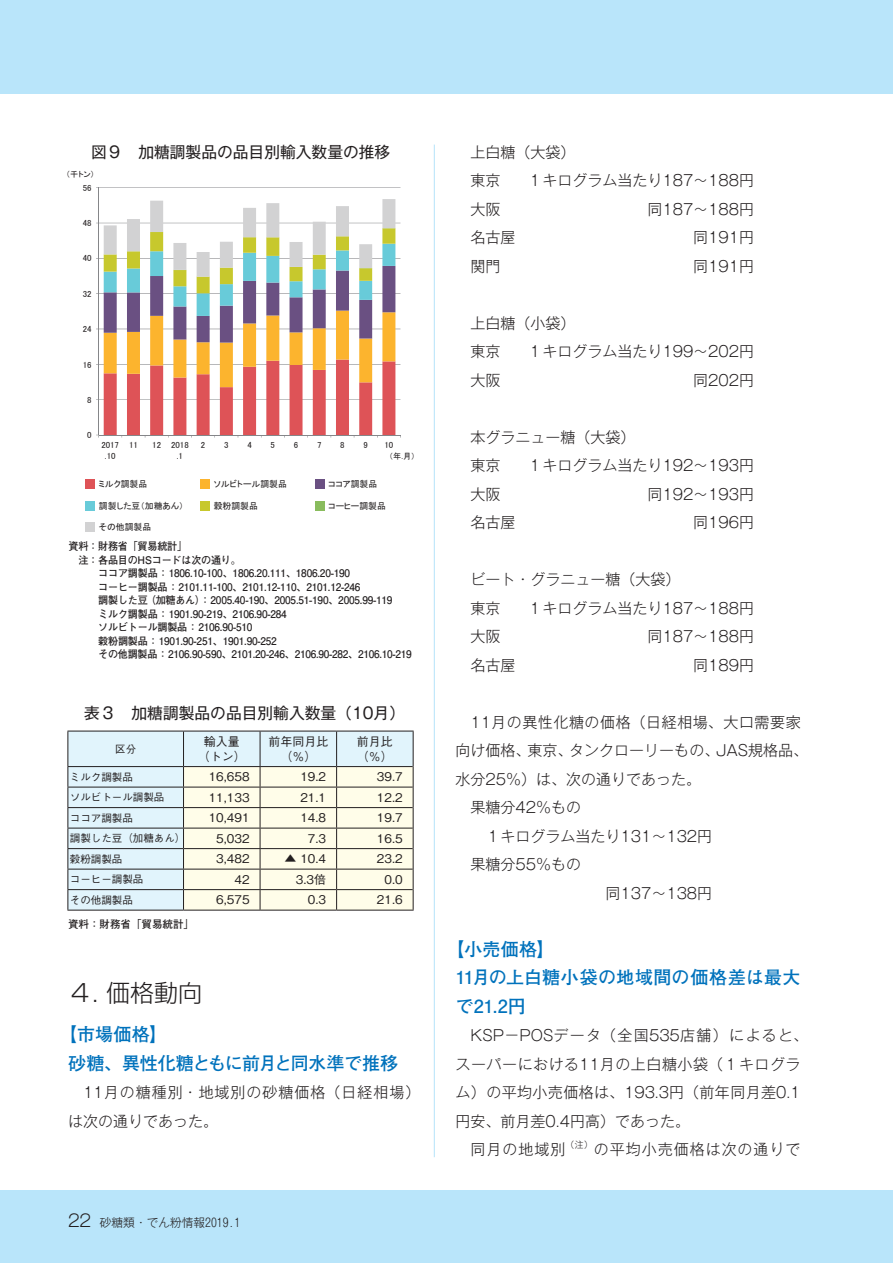
<style>
.page{position:relative;width:893px;height:1263px;background:#fff}
.page>*{position:absolute;margin:0;border:0;box-sizing:border-box;transform-origin:0 0}
.t1{font:300 24px "Shin Go Pr 5";color:#231f20}
.t2{font:700 18px/28.5px "Futo Go B101 Pr 5";letter-spacing:.005em;color:#0072bc}
.t3{font:15.75px "Gothic MB101 Pr 5";color:#231f20}
.t4{font:300 15px/28.5px "Gothic MB101 Pr 5";color:#231f20}
.t5{font:300 15px/28.5px "Gothic MB101 Pr 5";letter-spacing:.065em;color:#231f20}
.t6{font:300 15px "Gothic MB101 Pr 5";letter-spacing:.035em;color:#231f20}
.t7{font:300 15px "Gothic MB101 Pr 5";letter-spacing:.025em;color:#231f20}
.t8{font:500 12px/15px "Gothic BBB Pr 5";color:#231f20;text-align:center}
.t9{font:300 11.7px "Gothic MB101 Pr 5";color:#231f20}
.t10{font:700 10.5px "Futo Go B101 Pr 5";letter-spacing:-.02em;color:#231f20;scale:.96 1}
.t11{font:500 10.5px "Gothic BBB Pr 5";color:#231f20}
.t12{font:700 10.5px "Futo Go B101 Pr 5";color:#231f20}
.t13{font:8.85px/11.4px "MS P Gothic";color:#231f20;text-align:center}
.t14{font:300 8.7px "Gothic MB101 Pr 5";color:#231f20}
.t15{font:8.1px "MS P Gothic";color:#231f20}
.s1{font-size:16.95px}
</style>
<div class="page">
<div style="left:0;top:1191px;width:893px;height:72px;background:#b9e5fa"></div>
<div style="left:0;top:0;width:893px;height:94px;background:#b9e5fa"></div>
<hr style="left:434px;top:145px;width:1px;height:1012px;background:#b9e5fa">
<hr style="left:99px;top:187px;width:301px;height:1px;background:#858689">
<hr style="left:98px;top:188px;width:1px;height:247px;background:#858689">
<svg style="left:96px;top:199px;width:305px;height:239px"></svg>
<div style="left:85px;top:480px;width:10px;height:9px;background:#de5357"></div>
<div style="left:200px;top:480px;width:9px;height:9px;background:#fcb42e"></div>
<div style="left:315px;top:480px;width:9px;height:9px;background:#6a5082"></div>
<div style="left:85px;top:501px;width:10px;height:9px;background:#68cbd9"></div>
<div style="left:200px;top:501px;width:9px;height:9px;background:#c7c82d"></div>
<div style="left:315px;top:501px;width:9px;height:9px;background:#89bc5d"></div>
<div style="left:85px;top:522px;width:10px;height:10px;background:#d2d2d3"></div>
<svg style="left:67px;top:731px;width:347px;height:179px;background:#e4ece5"></svg>
<hr style="left:67px;top:910px;width:117px;height:1px;background:#231f20">
<hr style="left:184px;top:910px;width:76px;height:1px;background:#231f20">
<hr style="left:260px;top:910px;width:77px;height:1px;background:#231f20">
<hr style="left:337px;top:910px;width:77px;height:1px;background:#231f20">
<p class="t3" style="left:91px;top:139px;width:301px">図９　加糖調製品の品目別輸入数量の推移</p>
<p class="t15" style="left:66px;top:170px;width:30px">（千トン）</p>
<p class="t13" style="left:83px;top:182px;width:10px">56</p>
<p class="t13" style="left:83px;top:217px;width:10px">48</p>
<p class="t13" style="left:83px;top:253px;width:10px">40</p>
<p class="t13" style="left:83px;top:288px;width:10px">32</p>
<p class="t13" style="left:83px;top:323px;width:10px">24</p>
<p class="t13" style="left:83px;top:359px;width:10px">16</p>
<p class="t13" style="left:87px;top:394px;width:6px">8</p>
<p class="t13" style="left:87px;top:429px;width:6px">0</p>
<p class="t13" style="left:101px;top:439px;width:19px">2017 .10</p>
<p class="t13" style="left:129px;top:439px;width:10px">11</p>
<p class="t13" style="left:177px;top:439px;width:13px;text-align:left;text-indent:-25px">12 2018 .1</p>
<p class="t13" style="left:201px;top:439px;width:6px">2</p>
<p class="t13" style="left:224px;top:439px;width:6px">3</p>
<p class="t13" style="left:247px;top:439px;width:6px">4</p>
<p class="t13" style="left:271px;top:439px;width:6px">5</p>
<p class="t13" style="left:294px;top:439px;width:6px">6</p>
<p class="t13" style="left:317px;top:439px;width:6px">7</p>
<p class="t13" style="left:340px;top:439px;width:6px">8</p>
<p class="t13" style="left:363px;top:439px;width:6px">9</p>
<p class="t13" style="left:384px;top:439px;width:10px">10</p>
<p class="t13" style="left:99px;top:478px;width:50px">ミルク調製品</p>
<p class="t13" style="left:214px;top:478px;width:75px">ソルビトール調製品</p>
<p class="t13" style="left:329px;top:478px;width:50px">ココア調製品</p>
<p class="t13" style="left:99px;top:500px;width:86px">調製した豆（加糖あん）</p>
<p class="t13" style="left:214px;top:500px;width:46px">穀粉調製品</p>
<p class="t13" style="left:329px;top:500px;width:59px">コーヒー調製品</p>
<p class="t13" style="left:99px;top:521px;width:54px">その他調製品</p>
<p class="t15" style="left:389px;top:452px;width:28px">（年.月）</p>
<p class="t10" style="left:69px;top:538px;width:125px">資料：財務省「貿易統計」</p>
<p class="t10" style="left:69px;top:551px;width:181px">　注：各品目のHSコードは次の通り。</p>
<p class="t10" style="left:98px;top:565px;width:264px">ココア調製品：1806.10-100、1806.20.111、1806.20-190</p>
<p class="t10" style="left:98px;top:578px;width:275px">コーヒー調製品：2101.11-100、2101.12-110、2101.12-246</p>
<p class="t10" style="left:98px;top:592px;width:308px">調製した豆（加糖あん）：2005.40-190、2005.51-190、2005.99-119</p>
<p class="t10" style="left:98px;top:605px;width:198px">ミルク調製品：1901.90-219、2106.90-284</p>
<p class="t10" style="left:98px;top:619px;width:162px">ソルビトール調製品：2106.90-510</p>
<p class="t10" style="left:98px;top:632px;width:188px">穀粉調製品：1901.90-251、1901.90-252</p>
<p class="t10" style="left:98px;top:646px;width:328px">その他調製品：2106.90-590、2101.20-246、2106.90-282、2106.10-219</p>
<p class="t3" style="left:84px;top:700px;width:322px">表３　加糖調製品の品目別輸入数量（10月）</p>
<p class="t11" style="left:115px;top:740px;width:22px">区分</p>
<p class="t8" style="left:198px;top:733px;width:49px">輸入量（トン）</p>
<p class="t8" style="left:268px;top:733px;width:61px">前年同月比（％）</p>
<p class="t8" style="left:357px;top:733px;width:37px;text-align:left">前月比（％）</p>
<p class="t11" style="left:70px;top:768px;width:64px">ミルク調製品</p>
<p class="t8" style="left:209px;top:768px;width:42px">16,658</p>
<p class="t8" style="left:300px;top:768px;width:27px">19.2</p>
<p class="t8" style="left:377px;top:768px;width:27px">39.7</p>
<p class="t11" style="left:70px;top:789px;width:96px">ソルビトール調製品</p>
<p class="t8" style="left:209px;top:789px;width:42px">11,133</p>
<p class="t8" style="left:300px;top:789px;width:27px">21.1</p>
<p class="t8" style="left:377px;top:789px;width:27px">12.2</p>
<p class="t11" style="left:70px;top:809px;width:64px">ココア調製品</p>
<p class="t8" style="left:209px;top:809px;width:42px">10,491</p>
<p class="t8" style="left:300px;top:809px;width:27px">14.8</p>
<p class="t8" style="left:377px;top:809px;width:27px">19.7</p>
<p class="t11" style="left:70px;top:830px;width:117px">調製した豆（加糖あん）</p>
<p class="t8" style="left:216px;top:830px;width:35px">5,032</p>
<p class="t8" style="left:308px;top:830px;width:20px">7.3</p>
<p class="t8" style="left:377px;top:830px;width:27px">16.5</p>
<p class="t11" style="left:70px;top:850px;width:54px">穀粉調製品</p>
<p class="t8" style="left:216px;top:850px;width:35px">3,482</p>
<p class="t8" style="left:284px;top:850px;width:43px">▲ 10.4</p>
<p class="t8" style="left:377px;top:850px;width:27px">23.2</p>
<p class="t11" style="left:70px;top:871px;width:75px">コーヒー調製品</p>
<p class="t8" style="left:234px;top:871px;width:17px">42</p>
<p class="t8" style="left:296px;top:871px;width:32px">3.3倍</p>
<p class="t8" style="left:384px;top:871px;width:20px">0.0</p>
<p class="t11" style="left:70px;top:891px;width:64px">その他調製品</p>
<p class="t8" style="left:216px;top:891px;width:35px">6,575</p>
<p class="t8" style="left:308px;top:891px;width:20px">0.3</p>
<p class="t8" style="left:377px;top:891px;width:27px">21.6</p>
<p class="t12" style="left:68px;top:916px;width:127px">資料：財務省「貿易統計」</p>
<h1 class="t1" style="left:68px;top:973px;width:136px">４. 価格動向</h1>
<p class="t2" style="left:68px;top:1019px;width:332px;text-indent:-9px">【市場価格】<br>砂糖、異性化糖ともに前月と同水準で推移</p>
<p class="t5" style="left:68px;top:1077px;width:354px;text-indent:15px">11月の糖種別・地域別の砂糖価格（日経相場）は次の通りであった。</p>
<p class="t9" style="left:68px;top:1212px;width:174px"><span class="s1">22</span> 砂糖類・でん粉情報2019.1</p>
<p class="t4" style="left:471px;top:137px;width:106px">上白糖（大袋）東京</p>
<p class="t4" style="left:527px;top:165px;width:228px">１キログラム当たり187～188円</p>
<p class="t4" style="left:471px;top:194px;width:31px">大阪</p>
<p class="t4" style="left:647px;top:194px;width:108px">同187～188円</p>
<p class="t4" style="left:471px;top:222px;width:46px">名古屋</p>
<p class="t4" style="left:693px;top:222px;width:62px">同191円</p>
<p class="t4" style="left:471px;top:251px;width:31px">関門</p>
<p class="t4" style="left:693px;top:251px;width:62px">同191円</p>
<p class="t4" style="left:471px;top:308px;width:106px">上白糖（小袋）東京</p>
<p class="t4" style="left:527px;top:336px;width:228px">１キログラム当たり199～202円</p>
<p class="t4" style="left:471px;top:365px;width:31px">大阪</p>
<p class="t4" style="left:693px;top:365px;width:62px">同202円</p>
<p class="t4" style="left:471px;top:422px;width:166px">本グラニュー糖（大袋）東京</p>
<p class="t4" style="left:527px;top:450px;width:228px">１キログラム当たり192～193円</p>
<p class="t4" style="left:471px;top:479px;width:31px">大阪</p>
<p class="t4" style="left:647px;top:479px;width:108px">同192～193円</p>
<p class="t4" style="left:471px;top:507px;width:46px">名古屋</p>
<p class="t4" style="left:693px;top:507px;width:62px">同196円</p>
<p class="t4" style="left:471px;top:564px;width:211px">ビート・グラニュー糖（大袋）東京</p>
<p class="t4" style="left:527px;top:593px;width:228px">１キログラム当たり187～188円</p>
<p class="t4" style="left:471px;top:621px;width:31px">大阪</p>
<p class="t4" style="left:647px;top:621px;width:108px">同187～188円</p>
<p class="t4" style="left:471px;top:650px;width:46px">名古屋</p>
<p class="t4" style="left:693px;top:650px;width:62px">同189円</p>
<p class="t6" style="left:471px;top:710px;width:332px">11月の異性化糖の価格（日経相場、大口需要家</p>
<p class="t4" style="left:456px;top:735px;width:354px">向け価格、東京、タンクローリーもの、JAS規格品、</p>
<p class="t4" style="left:456px;top:764px;width:247px">水分25％）は、次の通りであった。</p>
<p class="t4" style="left:471px;top:792px;width:112px">果糖分42％もの</p>
<p class="t4" style="left:471px;top:821px;width:243px">　１キログラム当たり131～132円</p>
<p class="t4" style="left:471px;top:849px;width:112px">果糖分55％もの</p>
<p class="t4" style="left:471px;top:878px;width:243px">　　　　　　　　　同137～138円</p>
<p class="t2" style="left:456px;top:934px;width:347px;text-indent:-9px">【小売価格】<br>11月の上白糖小袋の地域間の価格差は最大で21.2円</p>
<p class="t4" style="left:471px;top:1020px;width:339px">KSP－POSデータ（全国535店舗）によると、</p>
<p class="t6" style="left:456px;top:1052px;width:347px">スーパーにおける11月の上白糖小袋（１キログラ</p>
<p class="t7" style="left:456px;top:1080px;width:346px">ム）の平均小売価格は、193.3円（前年同月差0.1</p>
<p class="t4" style="left:456px;top:1106px;width:236px">円安、前月差0.4円高）であった。</p>
<p class="t4" style="left:471px;top:1134px;width:96px">同月の地域別</p>
<p class="t14" style="left:565px;top:1137px;width:29px">（注）</p>
<p class="t5" style="left:594px;top:1134px;width:208px">の平均小売価格は次の通りで</p>
</div>
